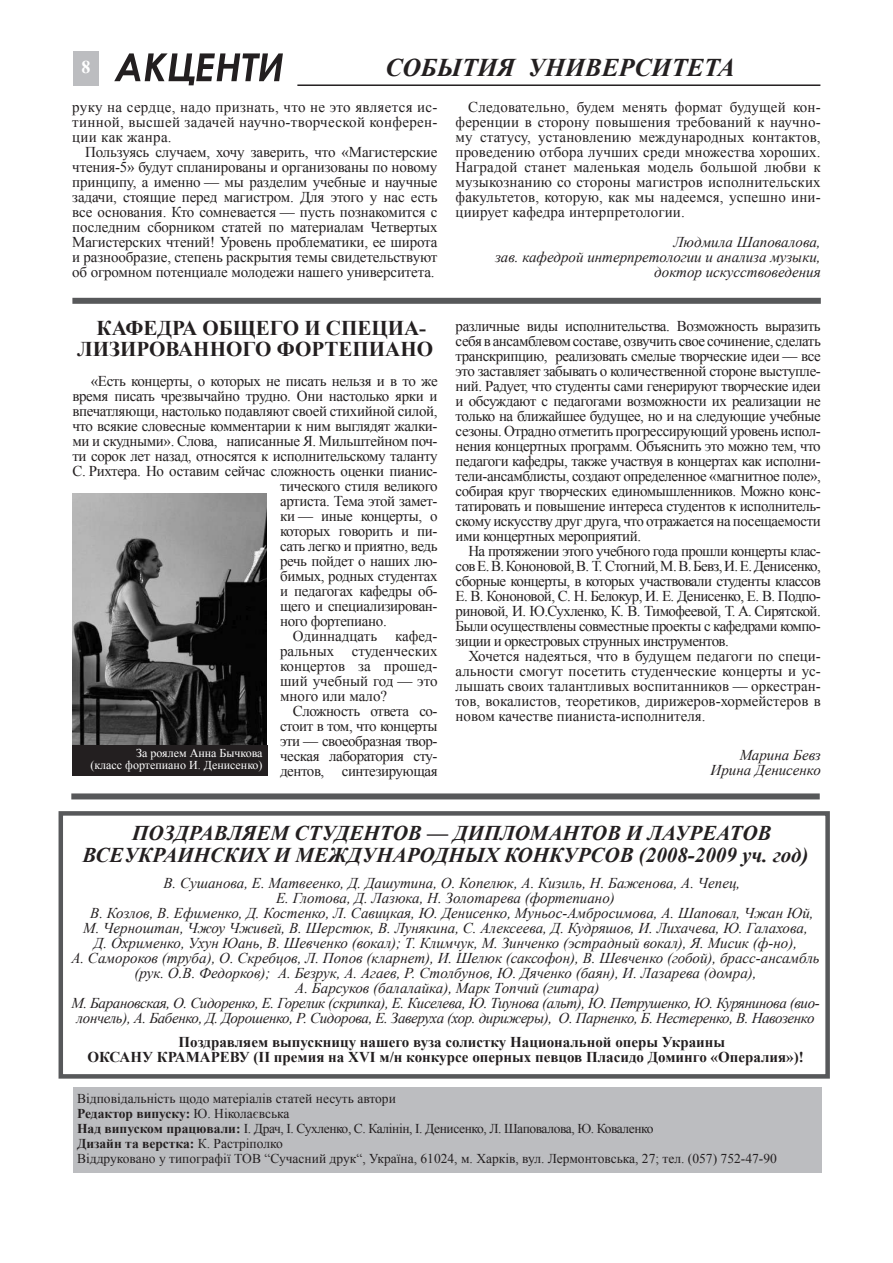
<style>
.page{position:relative;width:893px;height:1263px;background:#fff}
.page>*{position:absolute;margin:0;border:0;box-sizing:border-box;transform-origin:0 0}
.t1{font:italic 700 25.5px "Times New Roman";color:#231f20}
.t2{font:italic 700 21px "Times New Roman";color:#231f20}
.t3{font:700 21px/21px "Times New Roman";color:#231f20}
.t4{font:15px/15px "Times New Roman";letter-spacing:-.025em;color:#231f20;text-align:justify}
.t5{font:italic 15px/15px "Times New Roman";color:#231f20;text-align:right}
.t6{font:italic 15px "Times New Roman";letter-spacing:-.025em;color:#231f20}
.t7{font:700 15px/15px "Times New Roman";color:#231f20}
.t8{font:15px "Times New Roman";color:#231f20}
.t9{font:13.5px/15px "Times New Roman";color:#231f20}
.t10{font:12px/12px "Times New Roman";color:#fff;text-align:right}
.s1{font-weight:700}
</style>
<div class="page">
<hr style="left:297px;top:84px;width:523px;height:2px;background:#231f20">
<svg style="left:114px;top:53px;width:169px;height:32px"></svg>
<div style="left:73px;top:51px;width:25px;height:34px;background:#bcbdc0"></div>
<div style="left:59px;top:811px;width:771px;height:268px;border:4px solid #57585a"></div>
<div style="left:72px;top:298px;width:749px;height:6px;background:#57585a"></div>
<div style="left:73px;top:1087px;width:748px;height:85px;background:#bcbdc0"></div>
<div style="left:71px;top:793px;width:749px;height:6px;background:#57585a"></div>
<img style="left:72px;top:494px;width:195px;height:251px">
<div style="left:72px;top:745px;width:195px;height:30px;background:#231f20"></div>
<h1 class="t1" style="left:385px;top:50px;width:351px">события университета</h1>
<p class="t4" style="left:72px;top:100px;width:367px">руку на сердце, надо признать, что не это является ис&shy;тинной, высшей задачей научно-творческой конферен&shy;ции как жанра.</p>
<p class="t4" style="left:72px;top:145px;width:367px;text-indent:13px">Пользуясь случаем, хочу заверить, что «Магистерские чтения-5» будут спланированы и организованы по новому принципу, а именно — мы разделим учебные и научные задачи, стоящие перед магистром. Для этого у нас есть все основания. Кто сомневается — пусть познакомится с последним сборником статей по материалам Четвертых Магистерских чтений! Уровень проблематики, ее широта и разнообразие, степень раскрытия темы свидетельствуют об огромном потенциале молодежи нашего университета.</p>
<h2 class="t3" style="left:77px;top:317px;width:357px;text-indent:19px">КАФЕДРА ОБЩЕГО И СПЕЦИА-<br>ЛИЗИРОВАННОГО ФОРТЕПИАНО</h2>
<p class="t4" style="left:91px;top:373px;width:348px">«Есть концерты, о которых не писать нельзя и в то же</p>
<p class="t4" style="left:72px;top:388px;width:367px">время писать чрезвычайно трудно. Они настолько ярки и</p>
<p class="t4" style="left:72px;top:403px;width:367px">впечатляющи, настолько подавляют своей стихийной силой,</p>
<p class="t4" style="left:72px;top:418px;width:367px">что всякие словесные комментарии к ним выглядят жалки-</p>
<p class="t4" style="left:72px;top:433px;width:367px">ми и скудными». Слова, написанные Я. Мильштейном поч-</p>
<p class="t4" style="left:72px;top:448px;width:367px">ти сорок лет назад, относятся к исполнительскому таланту</p>
<p class="t4" style="left:72px;top:463px;width:367px">С. Рихтера. Но оставим сейчас сложность оценки пианис-</p>
<p class="t4" style="left:280px;top:478px;width:159px">тического стиля великого</p>
<p class="t4" style="left:280px;top:493px;width:159px">артиста. Тема этой замет-</p>
<p class="t4" style="left:280px;top:508px;width:159px">ки — иные концерты, о</p>
<p class="t4" style="left:280px;top:523px;width:159px">которых говорить и пи-</p>
<p class="t4" style="left:280px;top:538px;width:159px">сать легко и приятно, ведь</p>
<p class="t4" style="left:280px;top:553px;width:159px">речь пойдет о наших лю-</p>
<p class="t4" style="left:280px;top:568px;width:159px">бимых, родных студентах</p>
<p class="t4" style="left:280px;top:583px;width:159px">и педагогах кафедры об-</p>
<p class="t4" style="left:280px;top:598px;width:159px">щего и специализирован-</p>
<p class="t4" style="left:280px;top:613px;width:108px">ного фортепиано.</p>
<p class="t8" style="left:293px;top:626px;width:146px">Одиннадцать кафед-</p>
<p class="t8" style="left:280px;top:641px;width:159px">ральных студенческих</p>
<p class="t8" style="left:280px;top:656px;width:159px">концертов за прошед-</p>
<p class="t8" style="left:280px;top:671px;width:159px">ший учебный год — это</p>
<p class="t8" style="left:280px;top:686px;width:109px">много или мало?</p>
<p class="t4" style="left:293px;top:703px;width:146px">Сложность ответа со-</p>
<p class="t4" style="left:280px;top:718px;width:159px">стоит в том, что концерты</p>
<p class="t4" style="left:280px;top:733px;width:159px">эти — своеобразная твор-</p>
<p class="t4" style="left:280px;top:748px;width:159px">ческая лаборатория сту-</p>
<p class="t4" style="left:280px;top:763px;width:159px">дентов, синтезирующая</p>
<p class="t10" style="left:90px;top:747px;width:174px">За роялем Анна Бычкова<br>(класс фортепиано И. Денисенко)</p>
<p class="t4" style="left:455px;top:100px;width:367px;text-indent:13px">Следовательно, будем менять формат будущей кон&shy;ференции в сторону повышения требований к научно&shy;му статусу, установлению международных контактов, проведению отбора лучших среди множества хороших.<br>Наградой станет маленькая модель большой любви к музыкознанию со стороны магистров исполнительских факультетов, которую, как мы надеемся, успешно ини&shy;циирует кафедра интерпретологии.</p>
<p class="t5" style="left:495px;top:235px;width:327px">Людмила Шаповалова,<br>зав. кафедрой интерпретологии и анализа музыки, доктор искусствоведения</p>
<p class="t4" style="left:456px;top:318px;width:367px">различные виды исполнительства. Возможность выразить себя в ансамблевом составе, озвучить свое сочинение, сделать транскрипцию, реализовать смелые творческие идеи — все это заставляет забывать о количественной стороне выступле&shy;ний. Радует, что студенты сами генерируют творческие идеи и обсуждают с педагогами возможности их реализации не только на ближайшее будущее, но и на следующие учебные сезоны. Отрадно отметить прогрессирующий уровень испол&shy;нения концертных программ. Объяснить это можно тем, что педагоги кафедры, также участвуя в концертах как исполни&shy;тели-ансамблисты, создают определенное «магнитное поле», собирая круг творческих единомышленников. Можно конс&shy;татировать и повышение интереса студентов к исполнитель&shy;скому искусству друг друга, что отражается на посещаемости ими концертных мероприятий.</p>
<p class="t4" style="left:456px;top:543px;width:367px;text-indent:13px">На протяжении этого учебного года прошли концерты клас&shy;сов Е. В. Кононовой, В. Т. Стогний, М. В. Бевз, И. Е. Денисенко, сборные концерты, в которых участвовали студенты классов Е. В. Кононовой, С. Н. Белокур, И. Е. Денисенко, Е. В. Подпо&shy;риновой, И. Ю.Сухленко, К. В. Тимофеевой, Т. А. Сирятской.<br>Были осуществлены совместные проекты с кафедрами компо&shy;зиции и оркестровых струнных инструментов.</p>
<p class="t4" style="left:456px;top:648px;width:367px;text-indent:13px">Хочется надеяться, что в будущем педагоги по специ&shy;альности смогут посетить студенческие концерты и ус&shy;лышать своих талантливых воспитанников — оркестран&shy;тов, вокалистов, теоретиков, дирижеров-хормейстеров в новом качестве пианиста-исполнителя.</p>
<p class="t5" style="left:711px;top:747px;width:112px">Марина Бевз<br>Ирина Денисенко</p>
<h2 class="t2" style="left:132px;top:818px;width:73px">ПО ЗДРАВЛЯЕМ</h2>
<h2 class="t2" style="left:295px;top:818px;width:16px">СТУ</h2>
<h2 class="t2" style="left:335px;top:818px;width:28px">ДЕНТОВ</h2>
<h2 class="t2" style="left:427px;top:818px;width:57px">— ДИПЛОМАНТОВ</h2>
<h2 class="t2" style="left:626px;top:818px;width:37px">ИЛАУРЕАТОВ</h2>
<h2 class="t2" style="left:434px;top:840px;width:86px">ДНЫХ КОНКУРСОВ</h2>
<h2 class="t2" style="left:639px;top:840px;width:171px">(2008-2009 уч. год)</h2>
<h2 class="t2" style="left:255px;top:840px;width:123px">Х ИМЕЖДУНАРО</h2>
<h2 class="t2" style="left:83px;top:840px;width:16px">ВСЕУКРАИНСКИ</h2>
<p class="t5" style="left:163px;top:875px;width:578px">В. Сушанова, Е. Матвеенко, Д. Дашутина, О. Копелюк, А. Кизиль, Н. Баженова, А. Чепец,</p>
<p class="t5" style="left:276px;top:890px;width:340px">Е. Глотова, Д. Лазюка, Н. Золотарева (фортепиано)</p>
<p class="t5" style="left:90px;top:905px;width:725px">В. Козлов, В. Ефименко, Д. Костенко, Л. Савицкая, Ю. Денисенко, Муньос-Амбросимова, А. Шаповал, Чжан Юй,</p>
<p class="t5" style="left:83px;top:920px;width:726px">М. Черноштан, Чжоу Чживей, В. Шерстюк, В. Лунякина, С. Алексеева, Д. Кудряшов, И. Лихачева, Ю. Галахова,</p>
<p class="t5" style="left:94px;top:935px;width:705px">Д. Охрименко, Ухун Юань, В. Шевченко (вокал); Т. Климчук, М. Зинченко (эстрадный вокал), Я. Мисик (ф-но),</p>
<p class="t5" style="left:71px;top:950px;width:750px">А. Самороков (труба), О. Скребцов, Л. Попов (кларнет), И. Шелюк (саксофон), В. Шевченко (гобой), брасс-ансамбль</p>
<p class="t5" style="left:134px;top:965px;width:624px">(рук. О.В. Федорков); А. Безрук, А. Агаев, Р. Столбунов, Ю. Дяченко (баян), И. Лазарева (домра),</p>
<p class="t5" style="left:295px;top:980px;width:306px">А. Барсуков (балалайка), Марк Топчий (гитара)</p>
<p class="t6" style="left:71px;top:993px;width:750px">М. Барановская, О. Сидоренко, Е. Горелик (скрипка), Е. Киселева, Ю. Тиунова (альт), Ю. Петрушенко, Ю. Курянинова (вио-</p>
<p class="t6" style="left:77px;top:1008px;width:739px">лончель), А. Бабенко, Д. Дорошенко, Р. Сидорова, Е. Заверуха (хор. дирижеры), О. Парненко, Б. Нестеренко, В. Навозенко</p>
<p class="t7" style="left:87px;top:1034px;width:718px;text-indent:91px">Поздравляем выпускницу нашего вуза солистку Национальной оперы Украины<br>ОКСАНУ КРАМАРЕВУ (II премия на XVI м/н конкурсе оперных певцов Пласидо Доминго «Опералия»)!</p>
<p class="t9" style="left:77px;top:1091px;width:701px">Відповідальність щодо матеріалів статей несуть автори<br><span class="s1">Редактор випуску:</span> Ю. Ніколаєвська<br><span class="s1">Над випуском працювали:</span> І. Драч, І. Сухленко, С. Калінін, І. Денисенко, Л. Шаповалова, Ю. Коваленко<br><span class="s1">Дизайн та верстка:</span> К. Растріполко<br>Віддруковано у типографії ТОВ “Сучасний друк“, Україна, 61024, м. Харків, вул. Лермонтовська, 27; тел. (057) 752-47-90</p>
</div>
